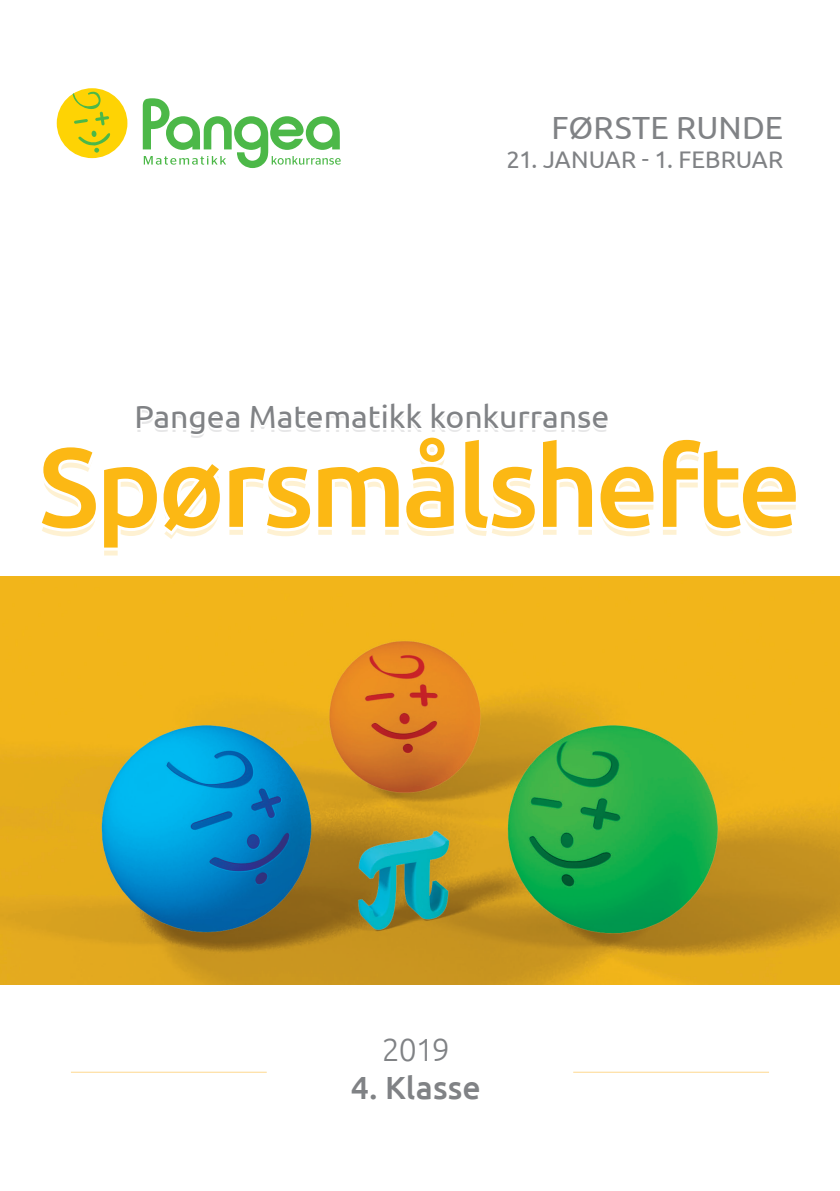
<style>
.page{position:relative;width:840px;height:1191px;background:#fff}
.page>*{position:absolute;margin:0;border:0;box-sizing:border-box;transform-origin:0 0}
.t1{font:500 112px "Ubuntu";letter-spacing:-.04em;color:#fcb814}
.t2{font:32px "Ubuntu";color:#808285}
.t3{font:500 32px "Ubuntu";color:#808285}
.t4{font:300 32px "Ubuntu";color:#808285}
.t5{font:24px "Ubuntu";color:#808285}
</style>
<div class="page">
<hr style="left:71px;top:1071px;width:195px;height:1px;background:#fed88f">
<hr style="left:573px;top:1071px;width:195px;height:1px;background:#fed88f">
<img style="left:0;top:576px;width:839px;height:408px">
<div style="left:57px;top:88px;width:70px;height:70px;background:#fed304;border-radius:50%"></div>
<svg style="left:73px;top:90px;width:36px;height:35px"></svg>
<svg style="left:78px;top:132px;width:33px;height:21px"></svg>
<svg style="left:143px;top:98px;width:197px;height:70px"></svg>
<p class="t2" style="left:551px;top:108px;width:233px">FØRSTE RUNDE</p>
<p class="t5" style="left:506px;top:145px;width:278px">21. JANUAR - 1. FEBRUAR</p>
<p class="t2" style="left:134px;top:397px;width:476px">Pangea Matematikk konkurranse</p>
<p class="t1" style="left:38px;top:416px;width:764px">Spørsmålshefte</p>
<p class="t4" style="left:381px;top:1030px;width:69px">2019</p>
<p class="t3" style="left:350px;top:1067px;width:131px">4. Klasse</p>
</div>
